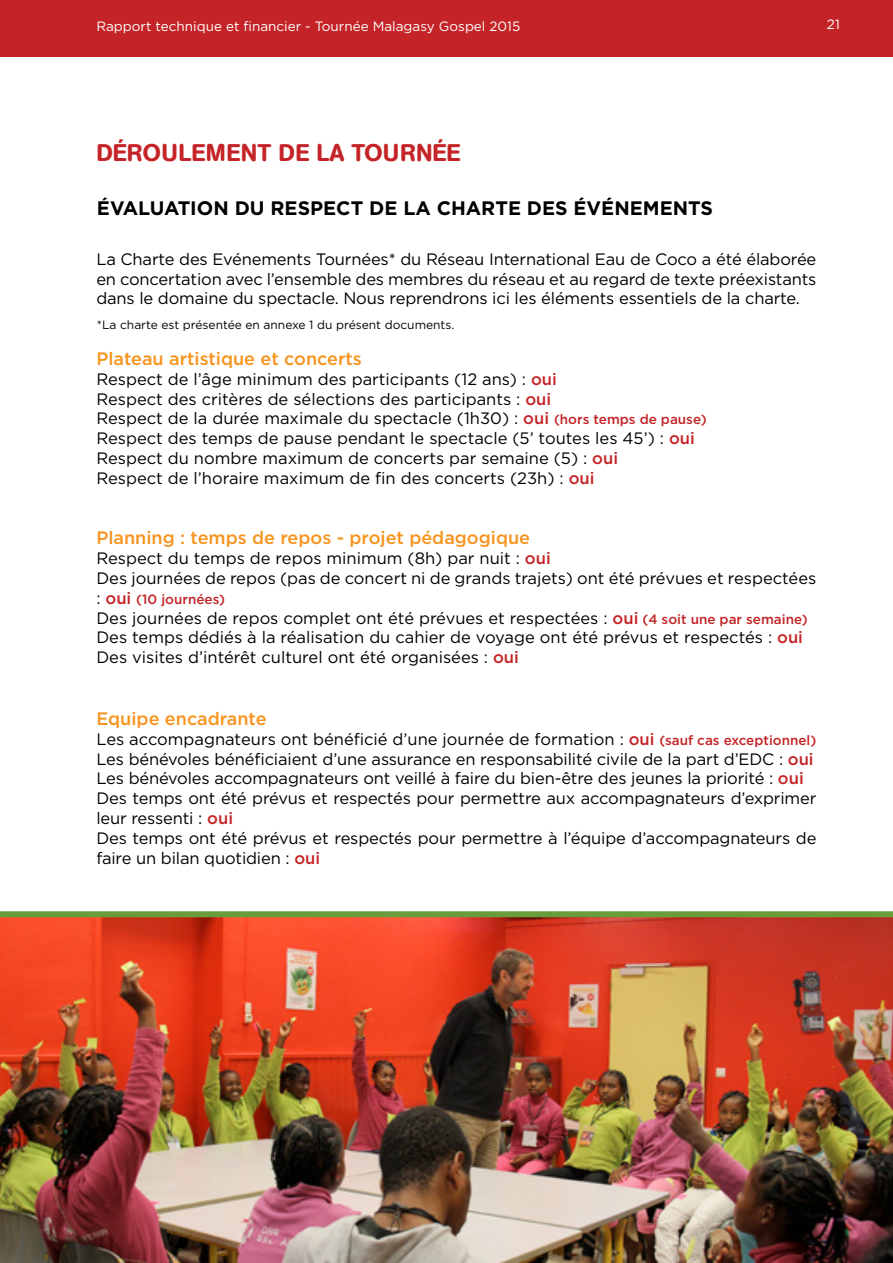
<style>
.page{position:relative;width:893px;height:1263px;background:#fff}
.page>*{position:absolute;margin:0;border:0;box-sizing:border-box;transform-origin:0 0}
.t1{font:500 24px "AG Book Rounded";letter-spacing:.02em;color:#c42427}
.t2{font:700 19.5px "Gotham";color:#000}
.t3{font:500 18px "Gotham";color:#f7941e}
.t4{font:16.5px/19.8px "Gotham";color:#000}
.t5{font:13.5px "Gotham";color:#fff}
.t6{font:500 13.5px "Gotham";color:#c42427}
.t7{font:12px "Gotham";color:#000}
.s1{font-weight:500;color:#c42427}
.s2{font-weight:500;font-size:13.5px;color:#c42427}
.s3{font-weight:400;font-size:16.5px;color:#000}
.s4{font-size:16.5px}
</style>
<div class="page">
<div style="left:0;top:0;width:893px;height:57px;background:#c42427"></div>
<img style="left:0;top:911px;width:893px;height:352px">
<p class="t5" style="left:96px;top:18px;width:425px">Rapport technique et financier - Tournée Malagasy Gospel 2015</p>
<p class="t5" style="left:827px;top:15px;width:14px">21</p>
<h1 class="t1" style="left:96px;top:138px;width:366px">DÉROULEMENT DE LA TOURNÉE</h1>
<p class="t2" style="left:97px;top:196px;width:548px">ÉVALUATION DU RESPECT DE LA CHARTE DES ÉVÉNEME</p>
<p class="t2" style="left:673px;top:196px;width:42px">NTS</p>
<p class="t4" style="left:96px;top:249px;width:722px;text-align:justify">La Charte des Evénements Tournées* du Réseau International Eau de Coco a été élaborée en concertation avec l’ensemble des membres du réseau et au regard de texte préexistants dans le domaine du spectacle. Nous reprendrons ici les éléments essentiels de la charte.</p>
<p class="t7" style="left:97px;top:317px;width:359px">*La charte est présentée en annexe 1 du présent documents.</p>
<p class="t3" style="left:96px;top:347px;width:267px">Plateau artistique et concerts</p>
<p class="t4" style="left:96px;top:369px;width:612px">Respect de l’âge minimum des participants (12 ans) : <span class="s1">oui<br></span>Respect des critères de sélections des participants : <span class="s1">oui<br></span>Respect de la durée maximale du spectacle (1h30) : <span class="s1">oui</span> <span class="s2">(hors temps de pause)<br></span>Respect des temps de pause pendant le spectacle (5’ toutes les 45’) : <span class="s1">oui </span>Respect du nombre maximum de concerts par semaine (5) : <span class="s1">oui<br></span>Respect de l’horaire maximum de fin des concerts (23h) : <span class="s1">oui</span></p>
<p class="t3" style="left:96px;top:526px;width:435px">Planning : temps de repos - projet pédagogique</p>
<p class="t4" style="left:96px;top:548px;width:721px">Respect du temps de repos minimum (8h) par nuit : <span class="s1">oui<br></span>Des journées de repos (pas de concert ni de grands trajets) ont été prévues et respectées</p>
<p class="t6" style="left:96px;top:590px;width:130px"><span class="s3">:</span> <span class="s4">oui</span> (10 journées)</p>
<p class="t4" style="left:96px;top:607px;width:713px">Des journées de repos complet ont été prévues et respectées : <span class="s1">oui</span> <span class="s2">(4 soit une par semaine)<br></span>Des temps dédiés à la réalisation du cahier de voyage ont été prévus et respectés : <span class="s1">oui<br></span>Des visites d’intérêt culturel ont été organisées : <span class="s1">oui</span></p>
<p class="t3" style="left:96px;top:707px;width:172px">Equipe encadrante</p>
<p class="t4" style="left:96px;top:729px;width:722px">Les accompagnateurs ont bénéficié d’une journée de formation : <span class="s1">oui</span> <span class="s2">(sauf cas exceptionnel)<br></span>Les bénévoles bénéficiaient d’une assurance en responsabilité civile de la part d’EDC : <span class="s1">oui </span>Les bénévoles accompagnateurs ont veillé à faire du bien-être des jeunes la priorité : <span class="s1">oui </span>Des temps ont été prévus et respectés pour permettre aux accompagnateurs d’exprimer leur ressenti : <span class="s1">oui<br></span>Des temps ont été prévus et respectés pour permettre à l’équipe d’accompagnateurs de faire un bilan quotidien : <span class="s1">oui</span></p>
</div>
